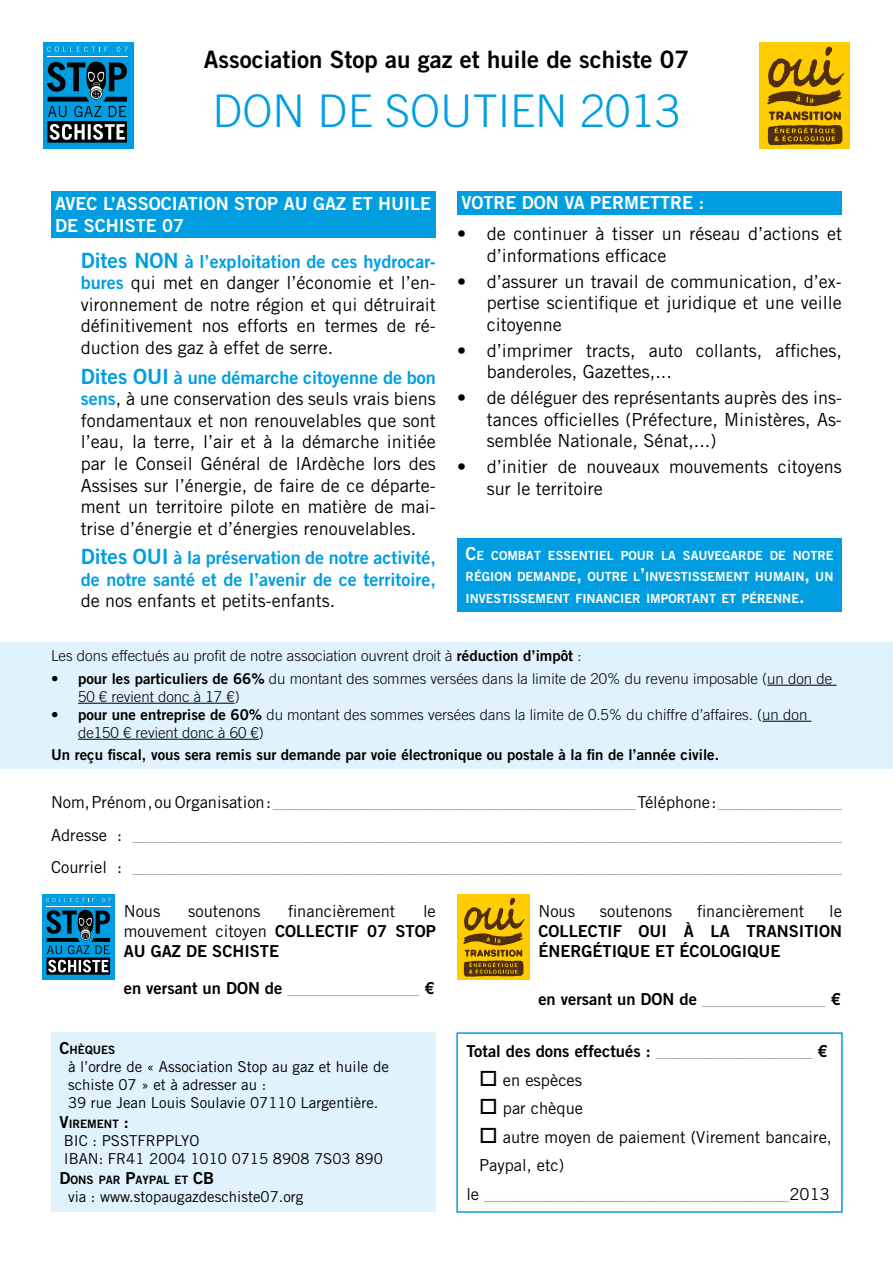
<style>
.page{position:relative;width:893px;height:1263px;background:#fff}
.page>*{position:absolute;margin:0;border:0;box-sizing:border-box;transform-origin:0 0}
.t1{font:300 45px "Trade Gothic LT Std";color:#009ee0}
.t2{font:24px "Trade Gothic LT Std Bd 2";color:#000}
.t3{font:21px "Trade Gothic LT Std Bd 2";color:#009ee0}
.t4{font:18px/21.6px "Trade Gothic LT Std";color:#000;text-align:justify}
.t5{font:18px/21.6px "Trade Gothic LT Std Bd 2";color:#009ee0;text-align:right}
.t6{font:18px/21.6px "Trade Gothic LT Std Bd 2";color:#fff}
.t7{font:16.5px/32.5px "Trade Gothic LT Std";color:#9c9e9f;text-align:justify}
.t8{font:16.5px/28.5px "Trade Gothic LT Std";color:#000}
.t9{font:16.5px/19.8px "Trade Gothic LT Std Bd 2";color:#000}
.t10{font:16.5px "Trade Gothic LT Std Bd 2";color:#9c9e9f}
.t11{font:300 15px/18px "Trade Gothic LT Std";color:#000}
.t12{font:15px/18px "Trade Gothic LT Std";color:#000}
.t13{font:15px "Trade Gothic LT Std Bd 2";color:#000}
.t14{font:12.6px/21.6px "Trade Gothic LT Std Bd 2";color:#fff;text-align:justify}
.t15{font:11.55px "Trade Gothic LT Std Bd 2";color:#000}
.s1{font-family:"Trade Gothic LT Std Bd 2";color:#009ee0}
.s2{font-size:18px}
.s3{font-family:"Trade Gothic LT Std Bd 2";font-weight:400}
.s4{color:#000}
.s5{font-family:"Trade Gothic LT Std Bd 2"}
.s6{font-size:16.5px}
.s7{color:#9c9e9f}
.s8{font-family:"Trade Gothic LT Std";color:#000}
</style>
<div class="page">
<div style="left:43px;top:43px;width:90px;height:106px;background:#009ee0"></div>
<hr style="left:47px;top:57px;width:81px;height:1px;background:#fff">
<svg style="left:47px;top:47px;width:61px;height:5px"></svg>
<svg style="left:117px;top:47px;width:10px;height:5px"></svg>
<svg style="left:47px;top:62px;width:80px;height:81px"></svg>
<div style="left:759px;top:43px;width:91px;height:106px;background:#fecc00"></div>
<svg style="left:767px;top:47px;width:77px;height:99px"></svg>
<div style="left:51px;top:191px;width:385px;height:47px;background:#009ee0"></div>
<div style="left:457px;top:191px;width:385px;height:23px;background:#009ee0"></div>
<div style="left:457px;top:538px;width:385px;height:73px;background:#009ee0"></div>
<div style="left:0;top:642px;width:893px;height:126px;background:#e0f2fb"></div>
<hr style="left:767px;top:685px;width:69px;height:1px;background:#000">
<hr style="left:78px;top:703px;width:157px;height:1px;background:#000">
<hr style="left:762px;top:721px;width:49px;height:1px;background:#000">
<hr style="left:78px;top:739px;width:181px;height:1px;background:#000">
<div style="left:43px;top:894px;width:72px;height:86px;background:#009ee0"></div>
<hr style="left:46px;top:906px;width:65px;height:1px;background:#fff">
<svg style="left:46px;top:898px;width:49px;height:4px"></svg>
<svg style="left:102px;top:898px;width:8px;height:4px"></svg>
<svg style="left:46px;top:910px;width:64px;height:65px"></svg>
<div style="left:457px;top:894px;width:73px;height:86px;background:#fecc00"></div>
<svg style="left:463px;top:898px;width:62px;height:79px"></svg>
<div style="left:456px;top:1032px;width:387px;height:181px;border:2px solid #009ee0"></div>
<div style="left:51px;top:1032px;width:385px;height:180px;background:#e0f2fb"></div>
<h2 class="t2" style="left:204px;top:45px;width:487px">Association Stop au gaz et huile de schiste 07</h2>
<h1 class="t1" style="left:213px;top:84px;width:469px">don de soutien 2013</h1>
<p class="t6" style="left:55px;top:193px;width:377px">Avec L’Association Stop au gaz et huile de schiste 07</p>
<p class="t3" style="left:81px;top:247px;width:69px">Dites NON</p>
<p class="t5" style="left:185px;top:250px;width:253px">à l’exploitation de ces hydrocar-</p>
<p class="t4" style="left:81px;top:272px;width:357px"><span class="s1">bures</span> qui met en danger l’économie et l’en&shy;vironnement de notre région et qui détruirait définitivement nos efforts en termes de ré&shy;duction des gaz à effet de serre.</p>
<p class="t3" style="left:81px;top:363px;width:65px">Dites OUI</p>
<p class="t5" style="left:174px;top:366px;width:263px">à une démarche citoyenne de bon</p>
<p class="t4" style="left:81px;top:388px;width:357px"><span class="s1">sens</span>, à une conservation des seuls vrais biens fondamentaux et non renouvelables que sont l’eau, la terre, l’air et à la démarche initiée par le Conseil Général de lArdèche lors des Assises sur l’énergie, de faire de ce départe&shy;ment un territoire pilote en matière de mai&shy;trise d’énergie et d’énergies renouvelables.</p>
<p class="t3" style="left:81px;top:544px;width:65px">Dites OUI</p>
<p class="t5" style="left:81px;top:547px;width:357px">à la préservation de notre activité,<br>de notre santé et de l’avenir de ce territoire,</p>
<p class="t4" style="left:81px;top:590px;width:256px">de nos enfants et petits-enfants.</p>
<p class="t6" style="left:461px;top:192px;width:73px">VOTREDON</p>
<p class="t6" style="left:564px;top:192px;width:141px">VA PERMETTRE :</p>
<p class="t4" style="left:487px;top:223px;width:357px;text-indent:-30px">• de continuer à tisser un réseau d’actions et d’informations efficace</p>
<p class="t4" style="left:487px;top:270px;width:356px;text-indent:-30px">• d’assurer un travail de communication, d’ex&shy;pertise scientifique et juridique et une veille citoyenne</p>
<p class="t4" style="left:487px;top:339px;width:357px;text-indent:-30px">• d’imprimer tracts, auto collants, affiches, banderoles, Gazettes,...</p>
<p class="t4" style="left:487px;top:387px;width:357px;text-indent:-30px">• de déléguer des représentants auprès des ins&shy;tances officielles (Préfecture, Ministères, As&shy;semblée Nationale, Sénat,...)</p>
<p class="t4" style="left:487px;top:456px;width:357px;text-indent:-30px">• d’initier de nouveaux mouvements citoyens sur le territoire</p>
<p class="t14" style="left:466px;top:544px;width:369px"><span class="s2">C</span>E COMBAT ESSENTIEL POUR LA SAUVEGARDE DE NOTRE RÉGION DEMANDE<span class="s2">,</span> OUTRE L<span class="s2">’</span>INVESTISSEMENT HUMAIN<span class="s2">,</span> UN INVESTISSEMENT FINANCIER IMPORTANT ET PÉRENNE<span class="s2">.</span></p>
<p class="t11" style="left:51px;top:647px;width:532px">Les dons effectués au profit de notre association ouvrent droit à <span class="s3">réduction d’impôt</span> :</p>
<p class="t11" style="left:78px;top:669px;width:756px;text-indent:-27px"><span class="s3">• pour les particuliers de 66%</span> du montant des sommes versées dans la limite de 20% du revenu imposable (un don de<br>50 € revient donc à 17 €)</p>
<p class="t11" style="left:78px;top:705px;width:731px;text-indent:-27px"><span class="s3">• pour une entreprise de 60%</span> du montant des sommes versées dans la limite de 0.5% du chiffre d’affaires. (un don de150 € revient donc à 60 €)</p>
<p class="t13" style="left:51px;top:745px;width:670px">U n reçu fiscal, vous sera remis sur demande par voie électronique ou postale à la fin de l’année civile.</p>
<p class="t7" style="left:51px;top:786px;width:792px"><span class="s4">Nom, Prénom , ou Organisation :</span> ____________________________________________ <span class="s4">Téléphone :</span> _______________ <span class="s4">Adresse :</span> ______________________________________________________________________________________ <span class="s4">Courriel :</span> ______________________________________________________________________________________</p>
<p class="t8" style="left:124px;top:897px;width:38px">Nous</p>
<p class="t8" style="left:188px;top:897px;width:74px">soutenons</p>
<p class="t8" style="left:288px;top:897px;width:109px">financièrement</p>
<p class="t8" style="left:423px;top:897px;width:14px">le</p>
<p class="t8" style="left:124px;top:917px;width:200px">mouvement citoyen <span class="s5">COLLECTI</span></p>
<p class="t9" style="left:349px;top:921px;width:57px">F 07 STOP</p>
<p class="t9" style="left:124px;top:941px;width:99px">AU GAZ DE SCHISTE</p>
<p class="t9" style="left:124px;top:978px;width:114px">en versant un DON</p>
<p class="t10" style="left:265px;top:978px;width:171px"><span class="s4">de</span> ________________ <span class="s4">€</span></p>
<p class="t15" style="left:60px;top:1043px;width:57px"><span class="s6">C</span>HÈQUES</p>
<p class="t12" style="left:68px;top:1058px;width:322px">à l’ordre de « Association Stop au gaz et huile de schiste 07 » et à adresser au :<br>39 rue Jean Louis Soulavie 07110 Largentière.</p>
<p class="t15" style="left:60px;top:1117px;width:71px"><span class="s6">V</span>IREMENT <span class="s6">:</span></p>
<p class="t12" style="left:64px;top:1131px;width:321px">BIC : PSSTFRPPLYO<br>IBAN: FR41 2004 1010 0715 8908 7S03 890</p>
<p class="t15" style="left:60px;top:1172px;width:154px"><span class="s6">D</span>ONS PAR <span class="s6">P</span>AYPAL ET <span class="s6">CB</span></p>
<p class="t12" style="left:68px;top:1187px;width:237px">via : www.stopaugazdeschiste07.org</p>
<p class="t8" style="left:538px;top:897px;width:38px">Nous</p>
<p class="t8" style="left:600px;top:897px;width:74px">soutenons</p>
<p class="t8" style="left:697px;top:897px;width:109px">financièrement</p>
<p class="t8" style="left:829px;top:897px;width:14px">le</p>
<p class="t9" style="left:538px;top:921px;width:183px">Collectif Oui à la</p>
<p class="t9" style="left:538px;top:921px;width:305px;text-indent:208px">Transition<br>Énergétique et Écologique</p>
<p class="t9" style="left:538px;top:989px;width:114px">en versant un DON</p>
<p class="t10" style="left:679px;top:989px;width:163px"><span class="s4">de</span> _______________ <span class="s4">€</span></p>
<p class="t9" style="left:466px;top:1041px;width:363px">Total des dons effectués : <span class="s7">___________________</span> €</p>
<p class="t8" style="left:479px;top:1065px;width:105px">□ en espèces</p>
<p class="t8" style="left:479px;top:1094px;width:105px">□ par chèque</p>
<p class="t8" style="left:479px;top:1122px;width:354px">□ autre moyen de paiement (Virement bancaire,<br>Paypal, etc)</p>
<p class="t10" style="left:466px;top:1183px;width:365px"><span class="s8">le</span> _____________________________________<span class="s8">2013</span></p>
</div>
